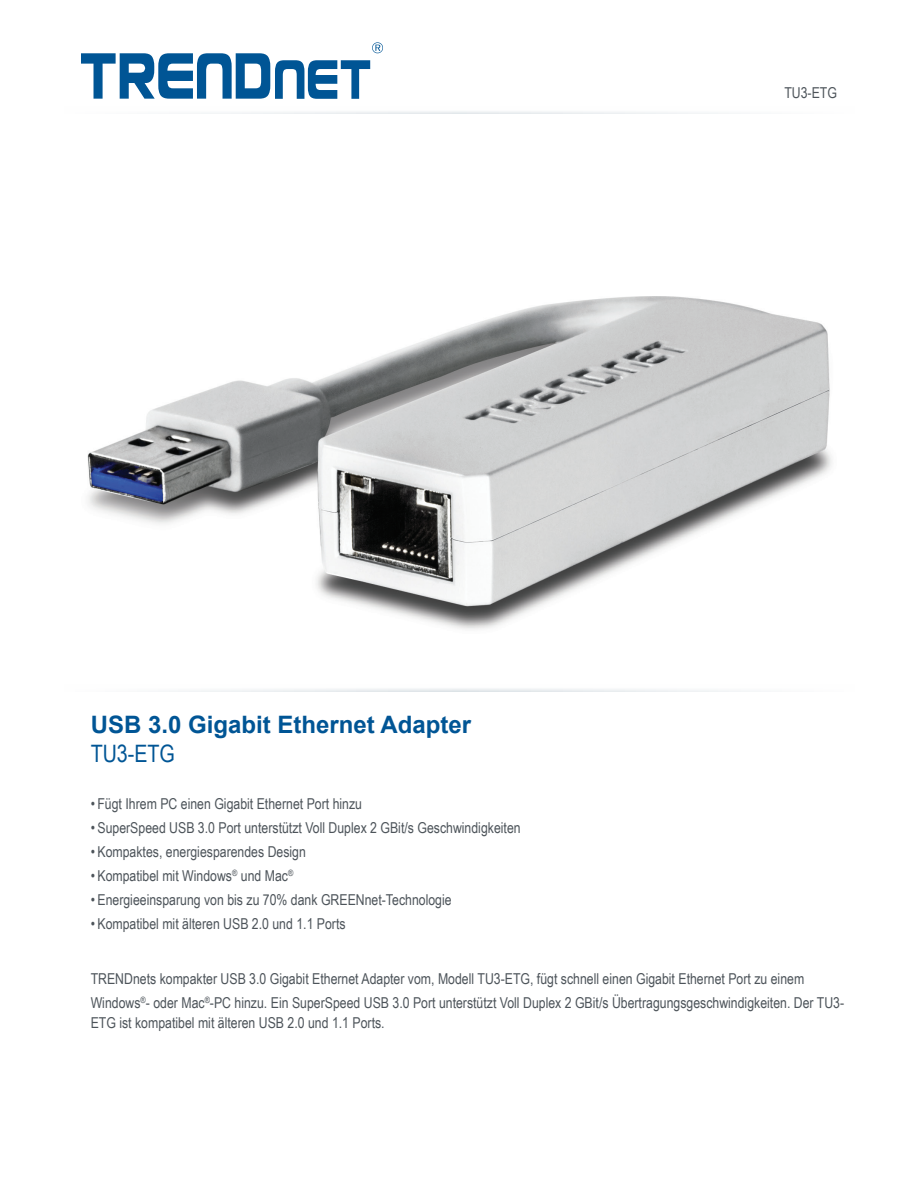
<style>
.page{position:relative;width:918px;height:1188px;background:#fff}
.page>*{position:absolute;margin:0;border:0;box-sizing:border-box;transform-origin:0 0}
.t1{font:700 24px "Arial";color:#005595}
.t2{font:24px "Arial Narrow";color:#005595}
.t3{font:15px/24px "Arial Narrow";color:#4d545a}
</style>
<div class="page">
<svg style="left:201px;top:111px;width:517px;height:3px"></svg>
<svg style="left:81px;top:42px;width:302px;height:57px"></svg>
<img style="left:87px;top:297px;width:745px;height:332px">
<p class="t1" style="left:91px;top:709px;width:382px">USB 3.0 Gigabit Ethernet Adapter</p>
<p class="t2" style="left:91px;top:736px;width:86px">TU3-ETG</p>
<p class="t3" style="left:91px;top:791px;width:273px">• Fügt Ihrem PC einen Gigabit Ethernet Port hinzu</p>
<p class="t3" style="left:91px;top:815px;width:431px">• SuperSpeed USB 3.0 Port unterstützt Voll Duplex 2 GBit/s Geschwindigkeiten</p>
<p class="t3" style="left:91px;top:839px;width:217px">• Kompaktes, energiesparendes Design</p>
<p class="t3" style="left:91px;top:863px;width:204px">• Kompatibel mit Windows<sup>®</sup> und Mac<sup>®</sup></p>
<p class="t3" style="left:91px;top:887px;width:362px">• Energieeinsparung von bis zu 70% dank GREENnet-Technologie</p>
<p class="t3" style="left:91px;top:911px;width:256px">• Kompatibel mit älteren USB 2.0 und 1.1 Ports</p>
<p class="t3" style="left:784px;top:80px;width:54px">TU3-ETG</p>
<p class="t3" style="left:91px;top:967px;width:755px">TRENDnets kompakter USB 3.0 Gigabit Ethernet Adapter vom, Modell TU3-ETG, fügt schnell einen Gigabit Ethernet Port zu einem<br>Windows<sup>®</sup>- oder Mac<sup>®</sup>-PC hinzu. Ein SuperSpeed USB 3.0 Port unterstützt Voll Duplex 2 GBit/s Übertragungsgeschwindigkeiten. Der TU3-</p>
<p class="t3" style="left:91px;top:1010px;width:295px">ETG ist kompatibel mit älteren USB 2.0 und 1.1 Ports.</p>
</div>
